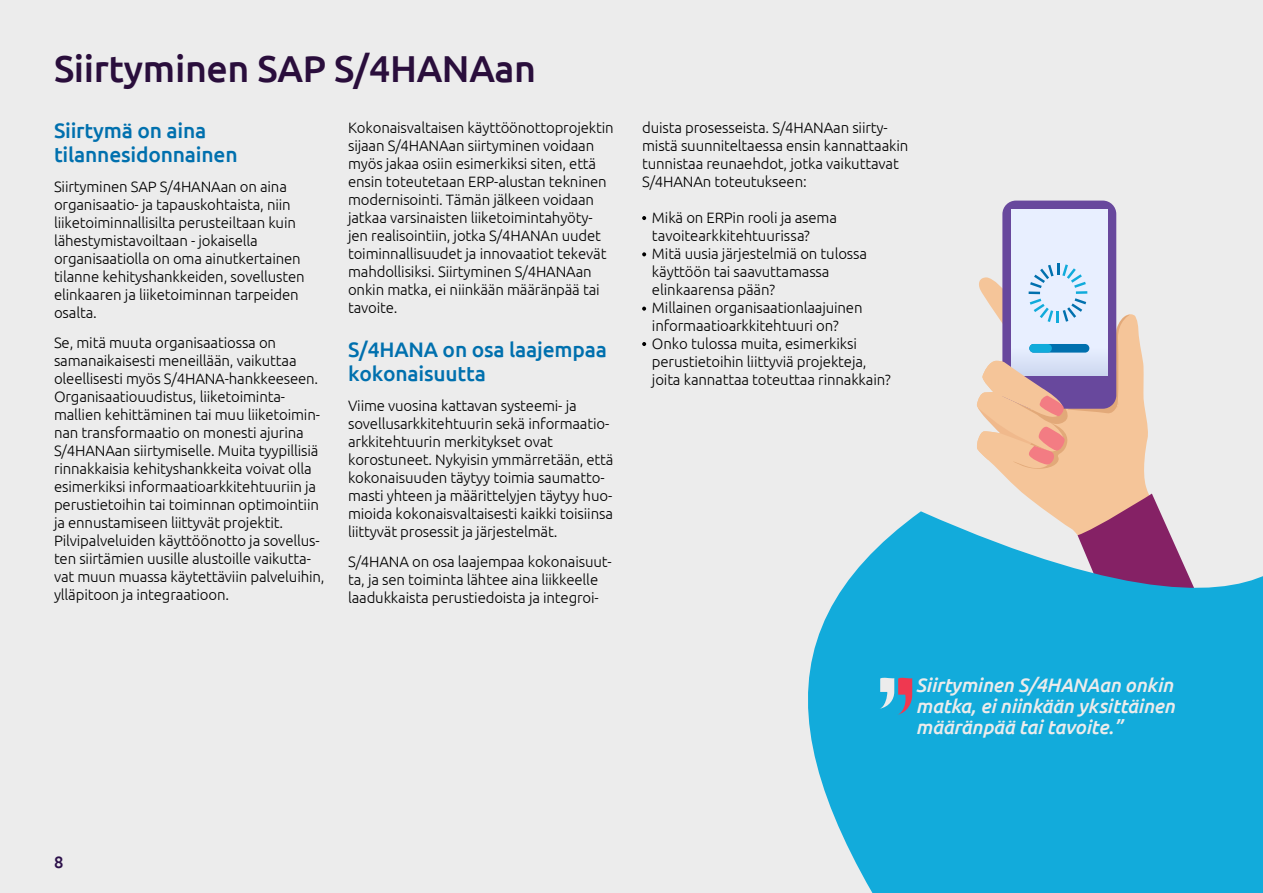
<style>
.page{position:relative;width:1263px;height:893px;background:#ececec}
.page>*{position:absolute;margin:0;border:0;box-sizing:border-box;transform-origin:0 0}
.t1{font:500 37.5px "Ubuntu";letter-spacing:-.01em;color:#2a0e3c}
.t2{font:500 21px/24px "Ubuntu";letter-spacing:-.01em;color:#0070ae}
.t3{font:italic 500 19.5px/21px "Ubuntu";letter-spacing:-.01em;color:#ececec;text-align:justify}
.t4{font:500 16.5px "Ubuntu";color:#2c104a}
.t5{font:300 15px/18px "Ubuntu";letter-spacing:-.01em;color:#000}
</style>
<div class="page">
<svg style="left:976px;top:201px;width:225px;height:310px;background:#decfcf"></svg>
<svg style="left:744px;top:511px;width:519px;height:382px;background:#4ab6db"></svg>
<svg style="left:642px;top:216px;width:4px;height:4px"></svg>
<svg style="left:642px;top:252px;width:4px;height:4px"></svg>
<svg style="left:642px;top:307px;width:4px;height:4px"></svg>
<svg style="left:642px;top:342px;width:4px;height:4px"></svg>
<svg style="left:879px;top:677px;width:33px;height:38px"></svg>
<h1 class="t1" style="left:54px;top:45px;width:484px">Siirtyminen SAP S/4HANAan</h1>
<h2 class="t2" style="left:54px;top:118px;width:185px">Siirtymä on aina tilannesidonnainen</h2>
<p class="t5" style="left:54px;top:177px;width:252px">Siirtyminen SAP S/4HANAan on aina organisaatio- ja tapauskohtaista, niin liiketoiminnallisilta perusteiltaan kuin lähestymistavoiltaan - jokaisella organisaatiolla on oma ainutkertainen tilanne kehityshankkeiden, sovellusten elinkaaren ja liiketoiminnan tarpeiden osalta.</p>
<p class="t5" style="left:54px;top:333px;width:272px">Se, mitä muuta organisaatiossa on samanaikaisesti meneillään, vaikuttaa oleellisesti myös S/4HANA-hankkeeseen.<br>Organisaatiouudistus, liiketoiminta&shy;mallien kehittäminen tai muu liiketoimin&shy;nan transformaatio on monesti ajurina S/4HANAan siirtymiselle. Muita tyypillisiä rinnakkaisia kehityshankkeita voivat olla esimerkiksi informaatioarkkitehtuuriin ja perustietoihin tai toiminnan optimointiin ja ennustamiseen liittyvät projektit.<br>Pilvipalveluiden käyttöönotto ja sovellus&shy;ten siirtämien uusille alustoille vaikutta&shy;vat muun muassa käytettäviin palveluihin, ylläpitoon ja integraatioon.</p>
<p class="t5" style="left:348px;top:119px;width:267px">Kokonaisvaltaisen käyttöönottoprojektin sijaan S/4HANAan siirtyminen voidaan myös jakaa osiin esimerkiksi siten, että ensin toteutetaan ERP-alustan tekninen modernisointi. Tämän jälkeen voidaan jatkaa varsinaisten liiketoimintahyöty&shy;jen realisointiin, jotka S/4HANAn uudet toiminnallisuudet ja innovaatiot tekevät mahdollisiksi. Siirtyminen S/4HANAan onkin matka, ei niinkään määränpää tai tavoite.</p>
<h2 class="t2" style="left:348px;top:336px;width:260px">S/4HANA on osa laajempaa kokonaisuutta</h2>
<p class="t5" style="left:348px;top:396px;width:267px">Viime vuosina kattavan systeemi- ja sovellusarkkitehtuurin sekä informaatio&shy;arkkitehtuurin merkitykset ovat korostuneet. Nykyisin ymmärretään, että kokonaisuuden täytyy toimia saumatto&shy;masti yhteen ja määrittelyjen täytyy huo&shy;mioida kokonaisvaltaisesti kaikki toisiinsa liittyvät prosessit ja järjestelmät.</p>
<p class="t5" style="left:348px;top:552px;width:265px">S/4HANA on osa laajempaa kokonaisuut&shy;ta, ja sen toiminta lähtee aina liikkeelle laadukkaista perustiedoista ja integroi-</p>
<p class="t5" style="left:642px;top:118px;width:268px">duista prosesseista. S/4HANAan siirty&shy;mistä suunniteltaessa ensin kannattaakin tunnistaa reunaehdot, jotka vaikuttavat S/4HANAn toteutukseen:</p>
<p class="t5" style="left:652px;top:208px;width:240px">Mikä on ERPin rooli ja asema tavoitearkkitehtuurissa?<br>Mitä uusia järjestelmiä on tulossa käyttöön tai saavuttamassa elinkaarensa pään?<br>Millainen organisaationlaajuinen informaatioarkkitehtuuri on?<br>Onko tulossa muita, esimerkiksi perustietoihin liittyviä projekteja, joita kannattaa toteuttaa rinnakkain?</p>
<h3 class="t3" style="left:916px;top:674px;width:260px">Siirtyminen S/4HANAan onkin matka, ei niinkään yksittäinen määränpää tai tavoite.”</h3>
<p class="t4" style="left:54px;top:851px;width:11px">8</p>
</div>
